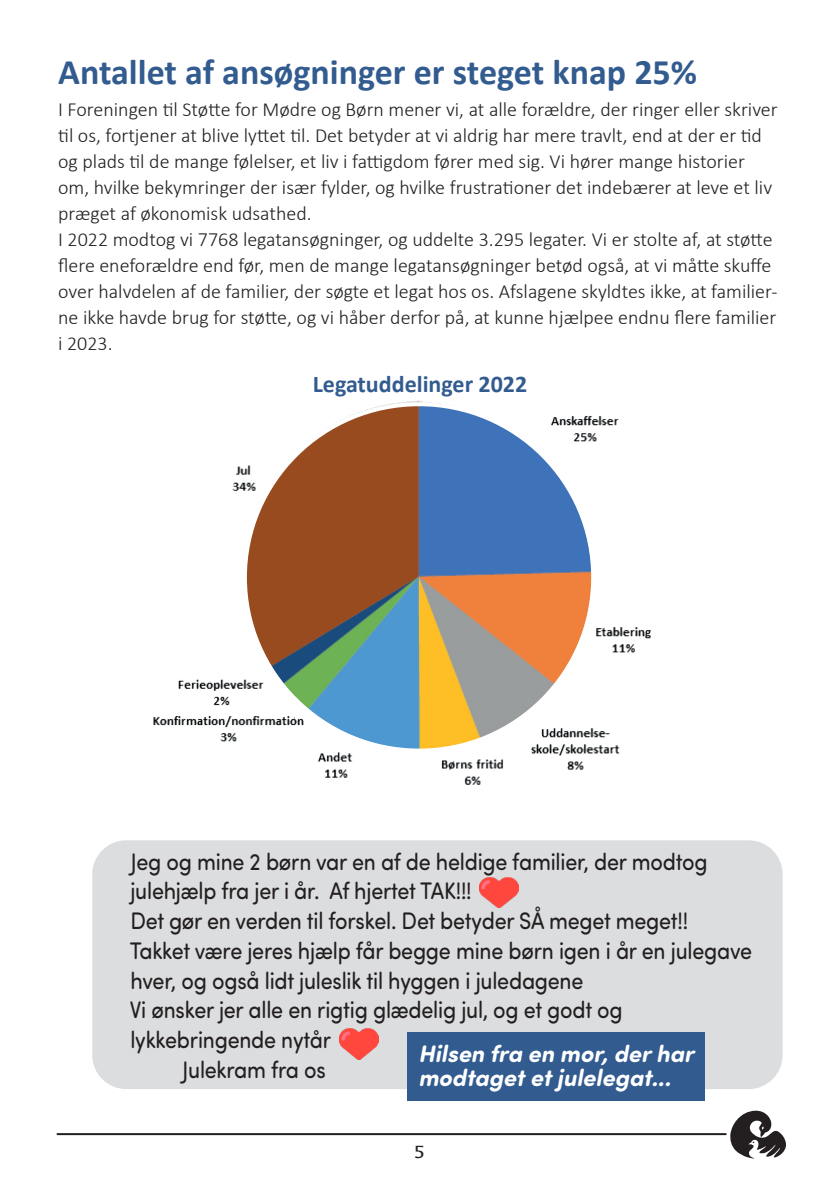
<style>
.page{position:relative;width:840px;height:1191px;background:#fff}
.page>*{position:absolute;margin:0;border:0;box-sizing:border-box;transform-origin:0 0}
.t1{font:700 36px "Calibri";color:#325b8f}
.t2{font:24px/29.8px "Sofia Pro Soft";letter-spacing:-.01em;color:#231f20;scale:.9 1}
.t3{font:italic 700 24px/24px "Sofia Pro Soft";color:#fff}
.t4{font:700 24px "Calibri";color:#325b8f}
.t5{font:300 20px/26px "Calibri";color:#231f20}
.Br_dtekst{font:18px "Cora";color:#231f20}
</style>
<div class="page">
<hr style="left:57px;top:1133px;width:669px;height:2px;background:#231f20">
<svg style="left:730px;top:1110px;width:55px;height:48px"></svg>
<div style="left:92px;top:840px;width:690px;height:249px;background:#dcdddf;border-radius:34px"></div>
<img style="left:479px;top:877px;width:39px;height:30px">
<img style="left:339px;top:1028px;width:39px;height:31px">
<div style="left:407px;top:1032px;width:297px;height:68px;background:#325b8f"></div>
<img style="left:153px;top:400px;width:498px;height:385px">
<p class="t1" style="left:58px;top:46px;width:640px">Antallet af ansøgninger er steget knap 25%</p>
<p class="t5" style="left:58px;top:96px;width:720px">I Foreningen til Støtte for Mødre og Børn mener vi, at alle forældre, der ringer eller skriver til os, fortjener at blive lyttet til. Det betyder at vi aldrig har mere travlt, end at der er tid og plads til de mange følelser, et liv i fattigdom fører med sig. Vi hører mange historier om, hvilke bekymringer der især fylder, og hvilke frustrationer det indebærer at leve et liv præget af økonomisk udsathed.</p>
<p class="t5" style="left:58px;top:226px;width:720px">I 2022 modtog vi 7768 legatansøgninger, og uddelte 3.295 legater. Vi er stolte af, at støtte flere eneforældre end før, men de mange legatansøgninger betød også, at vi måtte skuffe over halvdelen af de familier, der søgte et legat hos os. Afslagene skyldtes ikke, at familier&shy;ne ikke havde brug for støtte, og vi håber derfor på, at kunne hjælpee endnu flere familier</p>
<p class="t5" style="left:58px;top:330px;width:56px">i 2023.</p>
<p class="t4" style="left:312px;top:367px;width:216px">Legatuddelinger 2022</p>
<p class="t2" style="left:130px;top:845px;width:642px">Jeg og mine 2 børn var en af de heldige familier, der modtog julehjælp fra jer i år. Af hjertet TAK!!!</p>
<p class="t2" style="left:130px;top:904px;width:621px">Det gør en verden til forskel. Det betyder SÅ meget meget!!</p>
<p class="t2" style="left:130px;top:934px;width:692px">Takket være jeres hjælp får begge mine børn igen i år en julegave hver, og også lidt juleslik til hyggen i juledagene</p>
<p class="t2" style="left:130px;top:994px;width:549px">Vi ønsker jer alle en rigtig glædelig jul, og et godt og</p>
<p class="t2" style="left:130px;top:1023px;width:224px">lykkebringende nytår</p>
<p class="t2" style="left:182px;top:1053px;width:160px">Julekram fra os</p>
<p class="t3" style="left:418px;top:1040px;width:277px">Hilsen fra en mor, der har modtaget et julelegat...</p>
<p class="Br_dtekst" style="left:414px;top:1140px;width:12px">5</p>
</div>
